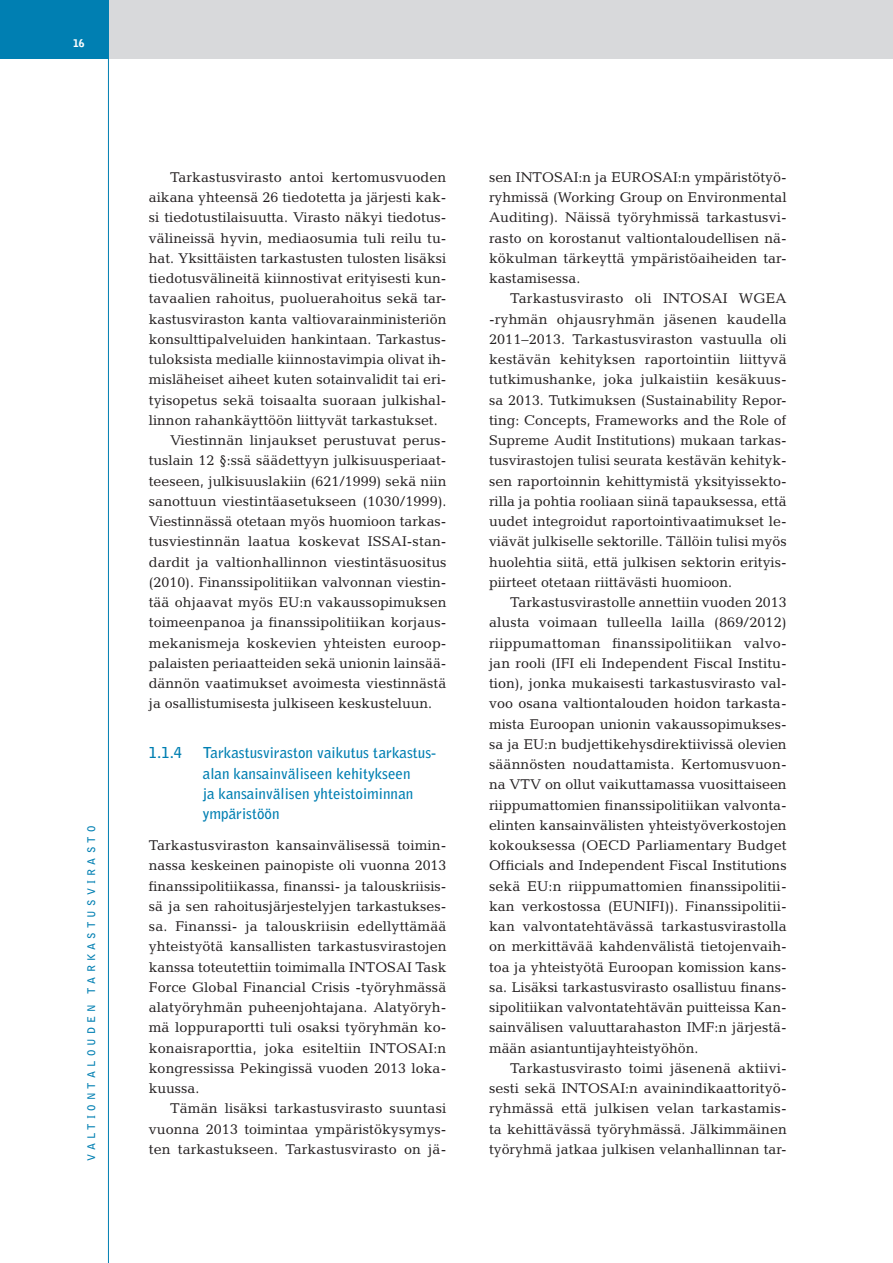
<style>
.page{position:relative;width:893px;height:1263px;background:#fff}
.page>*{position:absolute;margin:0;border:0;box-sizing:border-box;transform-origin:0 0}
.t1{font:700 15px/20.2px "Bell Gothic Std";color:#007fb2}
.t2{font:14.25px/20.2px "Candida Std";color:#231f20;text-align:justify}
.t3{font:700 10.5px "Bell Gothic Std";letter-spacing:.4em;color:#007fb2}
.t4{font:900 10.5px "Bell Gothic Std";color:#fff}
</style>
<div class="page">
<div style="left:34px;top:0;width:859px;height:59px;background:#d8d9db"></div>
<div style="left:0;top:0;width:109px;height:59px;background:#007fb2"></div>
<hr style="left:108px;top:0;width:1px;height:1263px;background:#007fb2">
<p class="t4" style="left:73px;top:37px;width:13px">16</p>
<p class="t3" style="left:85px;top:1161px;width:337px;rotate:-90deg">VALTIONTALOUDEN TARKASTUSVIRASTO</p>
<p class="t2" style="left:170px;top:167px;width:278px">Tarkastusvirasto antoi kertomusvuoden</p>
<p class="t2" style="left:149px;top:187px;width:299px">aikana yhteensä 26 tiedotetta ja järjesti kak-</p>
<p class="t2" style="left:149px;top:207px;width:299px">si tiedotustilaisuutta. Virasto näkyi tiedotus-</p>
<p class="t2" style="left:149px;top:228px;width:299px">välineissä hyvin, mediaosumia tuli reilu tu-</p>
<p class="t2" style="left:149px;top:248px;width:299px">hat. Yksittäisten tarkastusten tulosten lisäksi</p>
<p class="t2" style="left:149px;top:268px;width:299px">tiedotusvälineitä kiinnostivat erityisesti kun-</p>
<p class="t2" style="left:149px;top:288px;width:299px">tavaalien rahoitus, puoluerahoitus sekä tar-</p>
<p class="t2" style="left:149px;top:309px;width:299px">kastusviraston kanta valtiovarainministeriön</p>
<p class="t2" style="left:149px;top:329px;width:299px">konsulttipalveluiden hankintaan. Tarkastus-</p>
<p class="t2" style="left:149px;top:349px;width:299px">tuloksista medialle kiinnostavimpia olivat ih-</p>
<p class="t2" style="left:149px;top:369px;width:299px">misläheiset aiheet kuten sotainvalidit tai eri-</p>
<p class="t2" style="left:149px;top:390px;width:299px">tyisopetus sekä toisaalta suoraan julkishal-</p>
<p class="t2" style="left:149px;top:410px;width:290px">linnon rahankäyttöön liittyvät tarkastukset.</p>
<p class="t2" style="left:170px;top:430px;width:278px">Viestinnän linjaukset perustuvat perus-</p>
<p class="t2" style="left:149px;top:450px;width:299px">tuslain 12 §:ssä säädettyyn julkisuusperiaat-</p>
<p class="t2" style="left:149px;top:471px;width:299px">teeseen, julkisuuslakiin (621/1999) sekä niin</p>
<p class="t2" style="left:149px;top:491px;width:299px">sanottuun viestintäasetukseen (1030/1999).</p>
<p class="t2" style="left:149px;top:511px;width:299px">Viestinnässä otetaan myös huomioon tarkas-</p>
<p class="t2" style="left:149px;top:531px;width:299px">tusviestinnän laatua koskevat ISSAI-stan-</p>
<p class="t2" style="left:149px;top:552px;width:299px">dardit ja valtionhallinnon viestintäsuositus</p>
<p class="t2" style="left:149px;top:572px;width:299px">(2010). Finanssipolitiikan valvonnan viestin-</p>
<p class="t2" style="left:149px;top:592px;width:299px">tää ohjaavat myös EU:n vakaussopimuksen</p>
<p class="t2" style="left:149px;top:612px;width:299px">toimeenpanoa ja finanssipolitiikan korjaus-</p>
<p class="t2" style="left:149px;top:633px;width:299px">mekanismeja koskevien yhteisten euroop-</p>
<p class="t2" style="left:149px;top:653px;width:299px">palaisten periaatteiden sekä unionin lainsää-</p>
<p class="t2" style="left:149px;top:673px;width:299px">dännön vaatimukset avoimesta viestinnästä</p>
<p class="t2" style="left:149px;top:693px;width:285px">ja osallistumisesta julkiseen keskusteluun.</p>
<p class="t1" style="left:149px;top:743px;width:35px">1.1.4</p>
<p class="t1" style="left:203px;top:743px;width:235px">Tarkastusviraston vaikutus tarkastus&shy;alan kansainväliseen kehitykseen<br>ja kansainvälisen yhteistoiminnan ympäristöön</p>
<p class="t2" style="left:149px;top:835px;width:299px">Tarkastusviraston kansainvälisessä toimin&shy;nassa keskeinen painopiste oli vuonna 2013 finanssipolitiikassa, finanssi- ja talouskriisis&shy;sä ja sen rahoitusjärjestelyjen tarkastukses&shy;sa. Finanssi- ja talouskriisin edellyttämää yhteistyötä kansallisten tarkastusvirastojen kanssa toteutettiin toimimalla INTOSAI Task Force Global Financial Crisis -työryhmässä alatyöryhmän puheenjohtajana. Alatyöryh&shy;mä loppuraportti tuli osaksi työryhmän ko&shy;konaisraporttia, joka esiteltiin INTOSAI:n kongressissa Pekingissä vuoden 2013 loka&shy;kuussa.</p>
<p class="t2" style="left:149px;top:1098px;width:299px;text-indent:21px">Tämän lisäksi tarkastusvirasto suuntasi vuonna 2013 toimintaa ympäristökysymys&shy;ten tarkastukseen. Tarkastusvirasto on jä-</p>
<p class="t2" style="left:489px;top:167px;width:299px">sen INTOSAI:n ja EUROSAI:n ympäristötyö&shy;ryhmissä (Working Group on Environmental Auditing). Näissä työryhmissä tarkastusvi&shy;rasto on korostanut valtiontaloudellisen nä&shy;kökulman tärkeyttä ympäristöaiheiden tar&shy;kastamisessa.</p>
<p class="t2" style="left:489px;top:288px;width:299px;text-indent:21px">Tarkastusvirasto oli INTOSAI WGEA -ryhmän ohjausryhmän jäsenen kaudella 2011–2013. Tarkastusviraston vastuulla oli kestävän kehityksen raportointiin liittyvä tutkimushanke, joka julkaistiin kesäkuus&shy;sa 2013. Tutkimuksen (Sustainability Repor&shy;ting: Concepts, Frameworks and the Role of Supreme Audit Institutions) mukaan tarkas&shy;tusvirastojen tulisi seurata kestävän kehityk&shy;sen raportoinnin kehittymistä yksityissekto&shy;rilla ja pohtia rooliaan siinä tapauksessa, että uudet integroidut raportointivaatimukset le&shy;viävät julkiselle sektorille. Tällöin tulisi myös huolehtia siitä, että julkisen sektorin erityis&shy;piirteet otetaan riittävästi huomioon.</p>
<p class="t2" style="left:489px;top:592px;width:299px;text-indent:21px">Tarkastusvirastolle annettiin vuoden 2013 alusta voimaan tulleella lailla (869/2012) riippumattoman finanssipolitiikan valvo&shy;jan rooli (IFI eli Independent Fiscal Institu&shy;tion), jonka mukaisesti tarkastusvirasto val&shy;voo osana valtiontalouden hoidon tarkasta&shy;mista Euroopan unionin vakaussopimukses&shy;sa ja EU:n budjettikehysdirektiivissä olevien säännösten noudattamista. Kertomusvuon&shy;na VTV on ollut vaikuttamassa vuosittaiseen riippumattomien finanssipolitiikan valvonta&shy;elinten kansainvälisten yhteistyöverkostojen kokouksessa (OECD Parliamentary Budget Officials and Independent Fiscal Institutions sekä EU:n riippumattomien finanssipolitii&shy;kan verkostossa (EUNIFI)). Finanssipolitii&shy;kan valvontatehtävässä tarkastusvirastolla on merkittävää kahdenvälistä tietojenvaih&shy;toa ja yhteistyötä Euroopan komission kans&shy;sa. Lisäksi tarkastusvirasto osallistuu finans&shy;sipolitiikan valvontatehtävän puitteissa Kan&shy;sainvälisen valuuttarahaston IMF:n järjestä&shy;mään asiantuntijayhteistyöhön.</p>
<p class="t2" style="left:489px;top:1058px;width:299px;text-indent:21px">Tarkastusvirasto toimi jäsenenä aktiivi&shy;sesti sekä INTOSAI:n avainindikaattorityö&shy;ryhmässä että julkisen velan tarkastamis&shy;ta kehittävässä työryhmässä. Jälkimmäinen työryhmä jatkaa julkisen velanhallinnan tar-</p>
</div>
